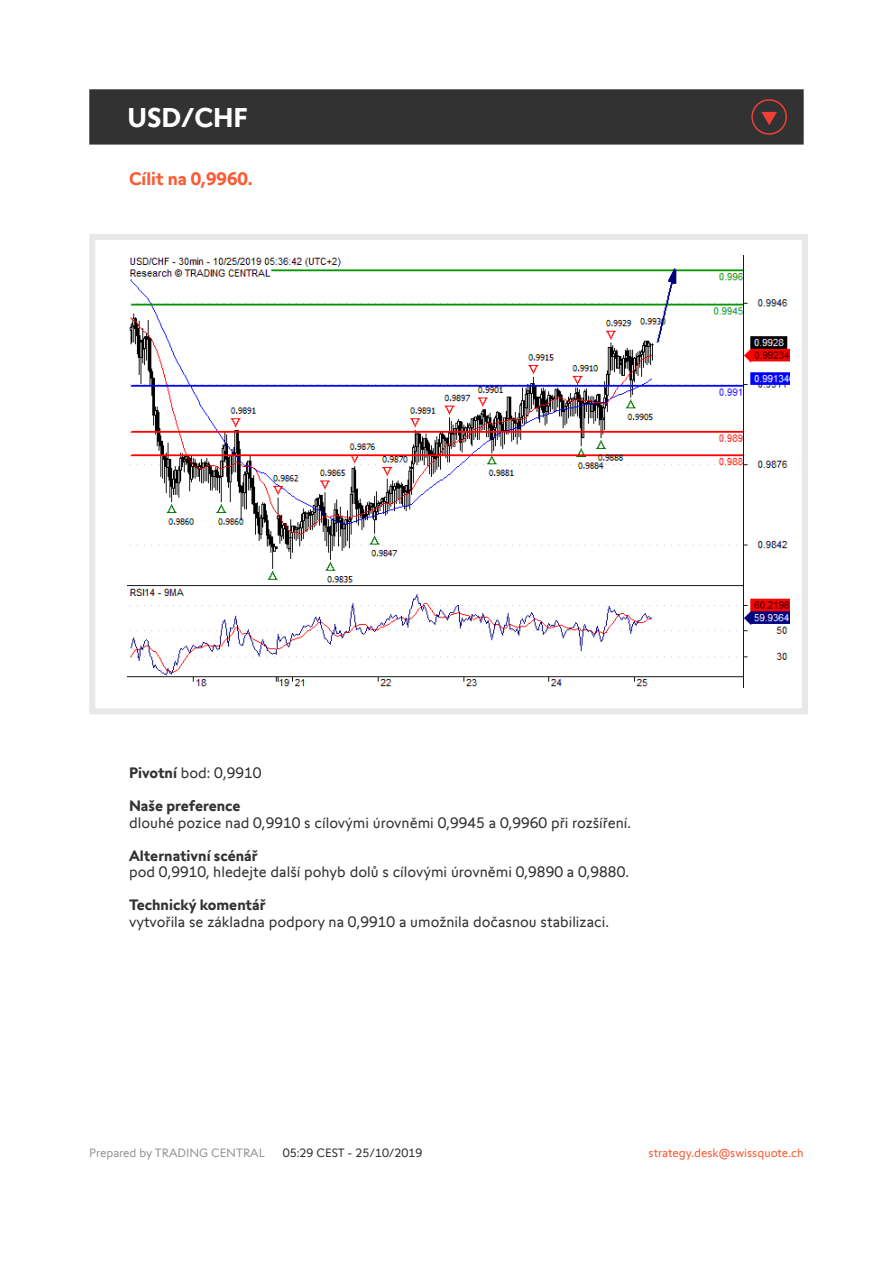
<style>
.page{position:relative;width:893px;height:1263px;background:#fff}
.page>*{position:absolute;margin:0;border:0;box-sizing:border-box;transform-origin:0 0}
.t1{font:700 27px "Swissquote CT";color:#fff}
.t2{font:700 18px "Swissquote CT";color:#fa5b35}
.t3{font:15px "Swissquote CT";color:#323232}
.t4{font:700 15px "Swissquote CT";color:#323232}
.t5{font:12px "Swissquote CT";color:#fa5b35}
.t6{font:12px "Swissquote CT";color:#939598}
.t7{font:12px "Swissquote CT";color:#323232}
.s1{font-weight:700}
</style>
<div class="page">
<div style="left:89px;top:234px;width:719px;height:480px;border:6px solid #e9e8e7"></div>
<div style="left:89px;top:89px;width:715px;height:56px;background:#323232;border:2px solid #323232"></div>
<img style="left:128px;top:255px;width:661px;height:432px">
<svg style="left:751px;top:99px;width:36px;height:36px"></svg>
<h1 class="t1" style="left:128px;top:101px;width:122px">USD/CHF</h1>
<p class="t2" style="left:129px;top:168px;width:125px">Cílit na 0,9960.</p>
<p class="t3" style="left:129px;top:764px;width:134px"><span class="s1">Pivotní</span> bod: 0,9910</p>
<p class="t4" style="left:129px;top:797px;width:113px">Naše preference</p>
<p class="t3" style="left:129px;top:814px;width:503px">dlouhé pozice nad 0,9910 s cílovými úrovněmi 0,9945 a 0,9960 při rozšíření.</p>
<p class="t4" style="left:129px;top:846px;width:130px">Alternativní scénář</p>
<p class="t3" style="left:129px;top:863px;width:501px">pod 0,9910, hledejte další pohyb dolů s cílovými úrovněmi 0,9890 a 0,9880.</p>
<p class="t4" style="left:129px;top:896px;width:138px">Technický komentář</p>
<p class="t3" style="left:129px;top:913px;width:481px">vytvořila se základna podpory na 0,9910 a umožnila dočasnou stabilizaci.</p>
<p class="t6" style="left:89px;top:1145px;width:177px">Prepared by TRADING CENTRAL</p>
<p class="t7" style="left:283px;top:1145px;width:141px">05:29 CEST - 25/10/2019</p>
<p class="t5" style="left:649px;top:1145px;width:157px">strategy.desk@swissquote.ch</p>
</div>
